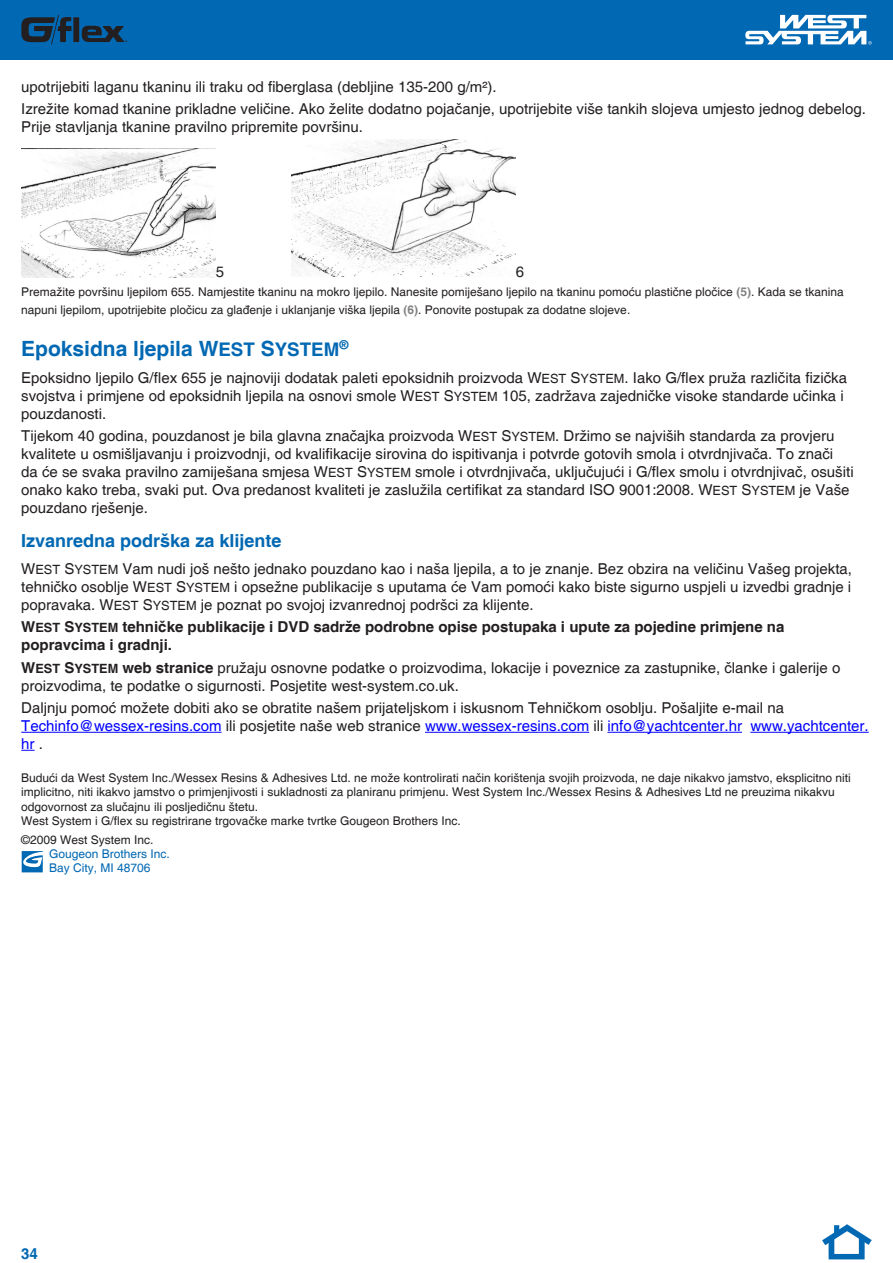
<style>
.page{position:relative;width:893px;height:1263px;background:#fff}
.page>*{position:absolute;margin:0;border:0;box-sizing:border-box;transform-origin:0 0}
.t1{font:700 21px "Helvetica";color:#0168b3}
.t2{font:700 18px "Helvetica";color:#0168b3}
.t3{font:15px/18px "Helvetica";color:#231f20}
.t4{font:700 15px/18px "Helvetica";color:#231f20}
.t5{font:700 15px "Helvetica";color:#0168b3}
.t6{font:12px/14.4px "Helvetica";color:#231f20}
.t7{font:12px/14.4px "Helvetica";color:#0168b3}
.t8{font:600 5.4px "Myriad Pro";color:#231f20}
.s1{font-weight:700;color:#818181}
.s2{font-size:18.75px}
.s3{font-size:12.75px}
.s4{font-weight:700}
.s5{font-weight:700;font-size:12.75px}
.s6{color:#00f}
</style>
<div class="page">
<div style="left:0;top:0;width:893px;height:60px;background:#0168b3"></div>
<svg style="left:745px;top:15px;width:127px;height:30px"></svg>
<svg style="left:21px;top:15px;width:104px;height:29px"></svg>
<div style="left:828px;top:1239px;width:6px;height:15px;background:#0168b3"></div>
<svg style="left:822px;top:1224px;width:50px;height:27px"></svg>
<div style="left:829px;top:1254px;width:36px;height:5px;background:#0168b3"></div>
<div style="left:859px;top:1238px;width:6px;height:16px;background:#0168b3"></div>
<hr style="left:21px;top:732px;width:201px;height:1px;background:#00f">
<hr style="left:425px;top:732px;width:164px;height:1px;background:#00f">
<hr style="left:608px;top:732px;width:134px;height:1px;background:#00f">
<hr style="left:750px;top:732px;width:119px;height:1px;background:#00f">
<svg style="left:21px;top:750px;width:14px;height:1px"></svg>
<img style="left:21px;top:148px;width:195px;height:129px">
<img style="left:291px;top:139px;width:224px;height:138px">
<svg style="left:21px;top:851px;width:22px;height:21px"></svg>
<p class="t8" style="left:125px;top:38px;width:4px">®</p>
<p class="t3" style="left:21px;top:76px;width:846px;line-height:22.2px">upotrijebiti laganu tkaninu ili traku od fiberglasa (debljine 135-200 g/m²).<br>Izrežite komad tkanine prikladne veličine. Ako želite dodatno pojačanje, upotrijebite više tankih slojeva umjesto jednog debelog.</p>
<p class="t3" style="left:21px;top:118px;width:343px">Prije stavljanja tkanine pravilno pripremite površinu.</p>
<p class="t3" style="left:216px;top:264px;width:10px">5</p>
<p class="t3" style="left:516px;top:264px;width:10px">6</p>
<p class="t6" style="left:21px;top:283px;width:824px;line-height:18px">Premažite površinu ljepilom 655. Namjestite tkaninu na mokro ljepilo. Nanesite pomiješano ljepilo na tkaninu pomoću plastične pločice <span class="s1">(5)</span>. Kada se tkanina napuni ljepilom, upotrijebite pločicu za glađenje i uklanjanje viška ljepila <span class="s1">(6)</span>. Ponovite postupak za dodatne slojeve.</p>
<h1 class="t1" style="left:21px;top:336px;width:329px">Epoksidna ljepila W<span class="s2">EST</span> S<span class="s2">YSTEM</span><sup>®</sup></h1>
<p class="t3" style="left:21px;top:369px;width:827px">Epoksidno ljepilo G/flex 655 je najnoviji dodatak paleti epoksidnih proizvoda W<span class="s3">EST</span> S<span class="s3">YSTEM</span>. Iako G/flex pruža različita fizička svojstva i primjene od epoksidnih ljepila na osnovi smole W<span class="s3">EST</span> S<span class="s3">YSTEM</span> 105, zadržava zajedničke visoke standarde učinka i pouzdanosti.</p>
<p class="t3" style="left:21px;top:427px;width:834px">Tijekom 40 godina, pouzdanost je bila glavna značajka proizvoda W<span class="s3">EST</span> S<span class="s3">YSTEM</span>. Držimo se najviših standarda za provjeru kvalitete u osmišljavanju i proizvodnji, od kvalifikacije sirovina do ispitivanja i potvrde gotovih smola i otvrdnjivača. To znači da će se svaka pravilno zamiješana smjesa W<span class="s3">EST</span> S<span class="s3">YSTEM</span> smole i otvrdnjivača, uključujući i G/flex smolu i otvrdnjivač, osušiti onako kako treba, svaki put. Ova predanost kvaliteti je zaslužila certifikat za standard ISO 9001:2008. W<span class="s3">EST</span> S<span class="s3">YSTEM</span> je Vaše pouzdano rješenje.</p>
<p class="t2" style="left:21px;top:530px;width:262px">Izvanredna podrška za klijente</p>
<p class="t3" style="left:21px;top:560px;width:832px;text-align:justify">W<span class="s3">EST</span> S<span class="s3">YSTEM</span> Vam nudi još nešto jednako pouzdano kao i naša ljepila, a to je znanje. Bez obzira na veličinu Vašeg projekta, tehničko osoblje W<span class="s3">EST</span> S<span class="s3">YSTEM</span> i opsežne publikacije s uputama će Vam pomoći kako biste sigurno uspjeli u izvedbi gradnje i popravaka. W<span class="s3">EST</span> S<span class="s3">YSTEM</span> je poznat po svojoj izvanrednoj podršci za klijente.</p>
<p class="t4" style="left:21px;top:619px;width:765px">W<span class="s3">EST</span> S<span class="s3">YSTEM</span> tehničke publikacije i DVD sadrže podrobne opise postupaka i upute za pojedine primjene na popravcima i gradnji.</p>
<p class="t3" style="left:21px;top:659px;width:821px"><span class="s4">W</span><span class="s5">EST</span> <span class="s4">S</span><span class="s5">YSTEM</span> <span class="s4">web stranice</span> pružaju osnovne podatke o proizvodima, lokacije i poveznice za zastupnike, članke i galerije o proizvodima, te podatke o sigurnosti. Posjetite west-system.co.uk.</p>
<p class="t3" style="left:21px;top:699px;width:849px">Daljnju pomoć možete dobiti ako se obratite našem prijateljskom i iskusnom Tehničkom osoblju. Pošaljite e-mail na<br><span class="s6">Techinfo@wessex-resins.com</span> ili posjetite naše web stranice <span class="s6">www.wessex-resins.com</span> ili <span class="s6">info@yachtcenter.hr www.yachtcenter. hr</span> .</p>
<p class="t6" style="left:21px;top:771px;width:831px">Budući da West System Inc./Wessex Resins &amp; Adhesives Ltd. ne može kontrolirati način korištenja svojih proizvoda, ne daje nikakvo jamstvo, eksplicitno niti implicitno, niti ikakvo jamstvo o primjenjivosti i sukladnosti za planiranu primjenu. West System Inc./Wessex Resins &amp; Adhesives Ltd ne preuzima nikakvu odgovornost za slučajnu ili posljedičnu štetu.<br>West System i G/flex su registrirane trgovačke marke tvrtke Gougeon Brothers Inc.</p>
<p class="t6" style="left:21px;top:833px;width:134px">©2009 West System Inc.</p>
<p class="t7" style="left:49px;top:847px;width:122px">Gougeon Brothers Inc.<br>Bay City, MI 48706</p>
<p class="t5" style="left:21px;top:1244px;width:18px">34</p>
</div>
